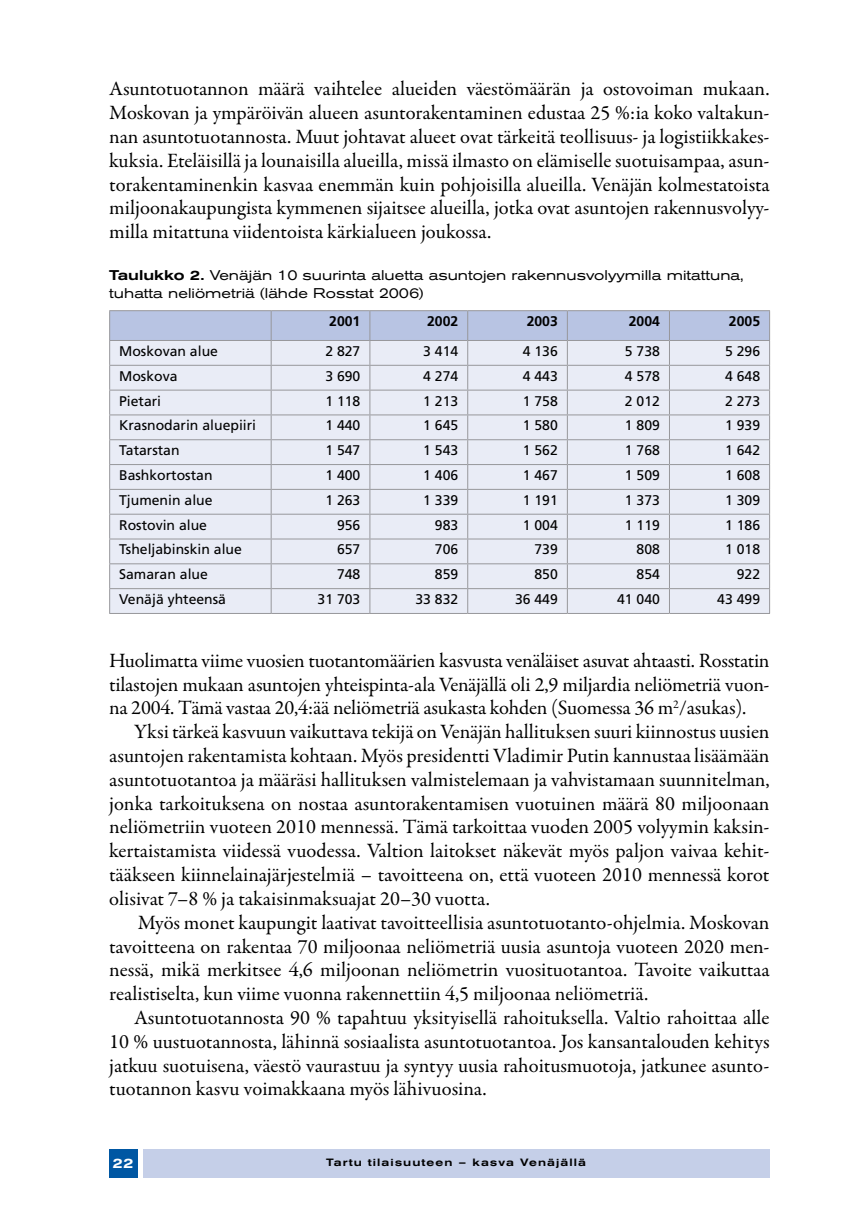
<style>
.page{position:relative;width:859px;height:1216px;background:#fff}
.page>*{position:absolute;margin:0;border:0;box-sizing:border-box;transform-origin:0 0}
.t1{font:20.47px/23.8px "Garamond Premr Pro";letter-spacing:-.005em;color:#000;text-align:justify}
.t2{font:14px "Frutiger";color:#000}
.t3{font:expanded 14px/17.5px "Akzidenz Grotesk BE";color:#000}
.t4{font:700 14px "Frutiger";color:#000}
.t5{font:500 expanded 14px "Akzidenz Grotesk BE";color:#fff}
.t6{font:500 expanded 10.5px "Akzidenz Grotesk BE";letter-spacing:.1em;color:#000}
.s1{font-weight:500}
</style>
<div class="page">
<div style="left:109px;top:1149px;width:28px;height:28px;background:#0057a3"></div>
<div style="left:143px;top:1149px;width:626px;height:28px;background:#c5cfe8"></div>
<hr style="left:109px;top:310px;width:162px;height:1px;background:#97979b">
<hr style="left:271px;top:310px;width:99px;height:1px;background:#97979b">
<hr style="left:370px;top:310px;width:97px;height:1px;background:#97979b">
<hr style="left:467px;top:310px;width:100px;height:1px;background:#97979b">
<hr style="left:567px;top:310px;width:102px;height:1px;background:#97979b">
<hr style="left:669px;top:310px;width:100px;height:1px;background:#97979b">
<svg style="left:109px;top:311px;width:660px;height:302px;background:#e0e4ef"></svg>
<hr style="left:109px;top:613px;width:162px;height:1px;background:#97979b">
<hr style="left:271px;top:613px;width:99px;height:1px;background:#97979b">
<hr style="left:370px;top:613px;width:97px;height:1px;background:#97979b">
<hr style="left:467px;top:613px;width:100px;height:1px;background:#97979b">
<hr style="left:567px;top:613px;width:102px;height:1px;background:#97979b">
<hr style="left:669px;top:613px;width:100px;height:1px;background:#97979b">
<p class="t1" style="left:109px;top:77px;width:661px">Asuntotuotannon määrä vaihtelee alueiden väestömäärän ja ostovoiman mukaan.<br>Moskovan ja ympäröivän alueen asuntorakentaminen edustaa 25 %:ia koko valtakun&shy;nan asuntotuotannosta. Muut johtavat alueet ovat tärkeitä teollisuus- ja logistiikkakes&shy;kuksia. Eteläisillä ja lounaisilla alueilla, missä ilmasto on elämiselle suotuisampaa, asun&shy;torakentaminenkin kasvaa enemmän kuin pohjoisilla alueilla. Venäjän kolmestatoista miljoonakaupungista kymmenen sijaitsee alueilla, jotka ovat asuntojen rakennusvolyy&shy;milla mitattuna viidentoista kärkialueen joukossa.</p>
<p class="t3" style="left:109px;top:267px;width:635px"><span class="s1">Taulukko 2.</span> Venäjän 10 suurinta aluetta asuntojen rakennusvolyymilla mitattuna, tuhatta neliömetriä (lähde Rosstat 2006)</p>
<p class="t4" style="left:329px;top:313px;width:33px">2001</p>
<p class="t4" style="left:427px;top:313px;width:33px">2002</p>
<p class="t4" style="left:526px;top:313px;width:33px">2003</p>
<p class="t4" style="left:628px;top:313px;width:33px">2004</p>
<p class="t4" style="left:728px;top:313px;width:33px">2005</p>
<p class="t2" style="left:119px;top:343px;width:100px">Moskovan alue</p>
<p class="t2" style="left:325px;top:343px;width:37px">2 827</p>
<p class="t2" style="left:423px;top:343px;width:37px">3 414</p>
<p class="t2" style="left:522px;top:343px;width:37px">4 136</p>
<p class="t2" style="left:624px;top:343px;width:37px">5 738</p>
<p class="t2" style="left:724px;top:343px;width:37px">5 296</p>
<p class="t2" style="left:119px;top:367px;width:60px">Moskova</p>
<p class="t2" style="left:325px;top:367px;width:37px">3 690</p>
<p class="t2" style="left:423px;top:367px;width:37px">4 274</p>
<p class="t2" style="left:522px;top:367px;width:37px">4 443</p>
<p class="t2" style="left:624px;top:367px;width:37px">4 578</p>
<p class="t2" style="left:724px;top:367px;width:37px">4 648</p>
<p class="t2" style="left:119px;top:392px;width:44px">Pietari</p>
<p class="t2" style="left:325px;top:392px;width:37px">1 118</p>
<p class="t2" style="left:423px;top:392px;width:37px">1 213</p>
<p class="t2" style="left:522px;top:392px;width:37px">1 758</p>
<p class="t2" style="left:624px;top:392px;width:37px">2 012</p>
<p class="t2" style="left:724px;top:392px;width:37px">2 273</p>
<p class="t2" style="left:119px;top:417px;width:138px">Krasnodarin aluepiiri</p>
<p class="t2" style="left:325px;top:417px;width:37px">1 440</p>
<p class="t2" style="left:423px;top:417px;width:37px">1 645</p>
<p class="t2" style="left:522px;top:417px;width:37px">1 580</p>
<p class="t2" style="left:624px;top:417px;width:37px">1 809</p>
<p class="t2" style="left:724px;top:417px;width:37px">1 939</p>
<p class="t2" style="left:119px;top:442px;width:62px">Tatarstan</p>
<p class="t2" style="left:325px;top:442px;width:37px">1 547</p>
<p class="t2" style="left:423px;top:442px;width:37px">1 543</p>
<p class="t2" style="left:522px;top:442px;width:37px">1 562</p>
<p class="t2" style="left:624px;top:442px;width:37px">1 768</p>
<p class="t2" style="left:724px;top:442px;width:37px">1 642</p>
<p class="t2" style="left:119px;top:467px;width:95px">Bashkortostan</p>
<p class="t2" style="left:325px;top:467px;width:37px">1 400</p>
<p class="t2" style="left:423px;top:467px;width:37px">1 406</p>
<p class="t2" style="left:522px;top:467px;width:37px">1 467</p>
<p class="t2" style="left:624px;top:467px;width:37px">1 509</p>
<p class="t2" style="left:724px;top:467px;width:37px">1 608</p>
<p class="t2" style="left:119px;top:491px;width:95px">Tjumenin alue</p>
<p class="t2" style="left:325px;top:491px;width:37px">1 263</p>
<p class="t2" style="left:423px;top:491px;width:37px">1 339</p>
<p class="t2" style="left:522px;top:491px;width:37px">1 191</p>
<p class="t2" style="left:624px;top:491px;width:37px">1 373</p>
<p class="t2" style="left:724px;top:491px;width:37px">1 309</p>
<p class="t2" style="left:119px;top:516px;width:89px">Rostovin alue</p>
<p class="t2" style="left:337px;top:516px;width:25px">956</p>
<p class="t2" style="left:434px;top:516px;width:25px">983</p>
<p class="t2" style="left:522px;top:516px;width:37px">1 004</p>
<p class="t2" style="left:624px;top:516px;width:37px">1 119</p>
<p class="t2" style="left:724px;top:516px;width:37px">1 186</p>
<p class="t2" style="left:119px;top:541px;width:124px">Tsheljabinskin alue</p>
<p class="t2" style="left:337px;top:541px;width:25px">657</p>
<p class="t2" style="left:434px;top:541px;width:25px">706</p>
<p class="t2" style="left:534px;top:541px;width:25px">739</p>
<p class="t2" style="left:636px;top:541px;width:25px">808</p>
<p class="t2" style="left:724px;top:541px;width:37px">1 018</p>
<p class="t2" style="left:119px;top:566px;width:90px">Samaran alue</p>
<p class="t2" style="left:337px;top:566px;width:25px">748</p>
<p class="t2" style="left:434px;top:566px;width:25px">859</p>
<p class="t2" style="left:534px;top:566px;width:25px">850</p>
<p class="t2" style="left:636px;top:566px;width:25px">854</p>
<p class="t2" style="left:736px;top:566px;width:25px">922</p>
<p class="t2" style="left:119px;top:591px;width:108px">Venäjä yhteensä</p>
<p class="t2" style="left:317px;top:591px;width:44px">31 703</p>
<p class="t2" style="left:415px;top:591px;width:44px">33 832</p>
<p class="t2" style="left:515px;top:591px;width:44px">36 449</p>
<p class="t2" style="left:617px;top:591px;width:44px">41 040</p>
<p class="t2" style="left:717px;top:591px;width:44px">43 499</p>
<p class="t1" style="left:109px;top:649px;width:661px">Huolimatta viime vuosien tuotantomäärien kasvusta venäläiset asuvat ahtaasti. Rosstatin tilastojen mukaan asuntojen yhteispinta-ala Venäjällä oli 2,9 miljardia neliömetriä vuon&shy;na 2004. Tämä vastaa 20,4:ää neliömetriä asukasta kohden (Suomessa 36 m<sup>2</sup>/asukas).</p>
<p class="t1" style="left:109px;top:720px;width:661px;text-indent:25px">Yksi tärkeä kasvuun vaikuttava tekijä on Venäjän hallituksen suuri kiinnostus uusien asuntojen rakentamista kohtaan. Myös presidentti Vladimir Putin kannustaa lisäämään asuntotuotantoa ja määräsi hallituksen valmistelemaan ja vahvistamaan suunnitelman, jonka tarkoituksena on nostaa asuntorakentamisen vuotuinen määrä 80 miljoonaan neliömetriin vuoteen 2010 mennessä. Tämä tarkoittaa vuoden 2005 volyymin kaksin&shy;kertaistamista viidessä vuodessa. Valtion laitokset näkevät myös paljon vaivaa kehit&shy;tääkseen kiinnelainajärjestelmiä – tavoitteena on, että vuoteen 2010 mennessä korot olisivat 7–8 % ja takaisinmaksuajat 20–30 vuotta.</p>
<p class="t1" style="left:109px;top:910px;width:661px;text-indent:29px">Myös monet kaupungit laativat tavoitteellisia asuntotuotanto-ohjelmia. Moskovan tavoitteena on rakentaa 70 miljoonaa neliömetriä uusia asuntoja vuoteen 2020 men&shy;nessä, mikä merkitsee 4,6 miljoonan neliömetrin vuosituotantoa. Tavoite vaikuttaa realistiselta, kun viime vuonna rakennettiin 4,5 miljoonaa neliömetriä.</p>
<p class="t1" style="left:109px;top:1006px;width:661px;text-indent:25px">Asuntotuotannosta 90 % tapahtuu yksityisellä rahoituksella. Valtio rahoittaa alle 10 % uustuotannosta, lähinnä sosiaalista asuntotuotantoa. Jos kansantalouden kehitys jatkuu suotuisena, väestö vaurastuu ja syntyy uusia rahoitusmuotoja, jatkunee asunto&shy;tuotannon kasvu voimakkaana myös lähivuosina.</p>
<p class="t5" style="left:112px;top:1154px;width:22px">22</p>
<p class="t6" style="left:326px;top:1155px;width:261px">Tartu tilaisuuteen – kasva Venäjällä</p>
</div>
